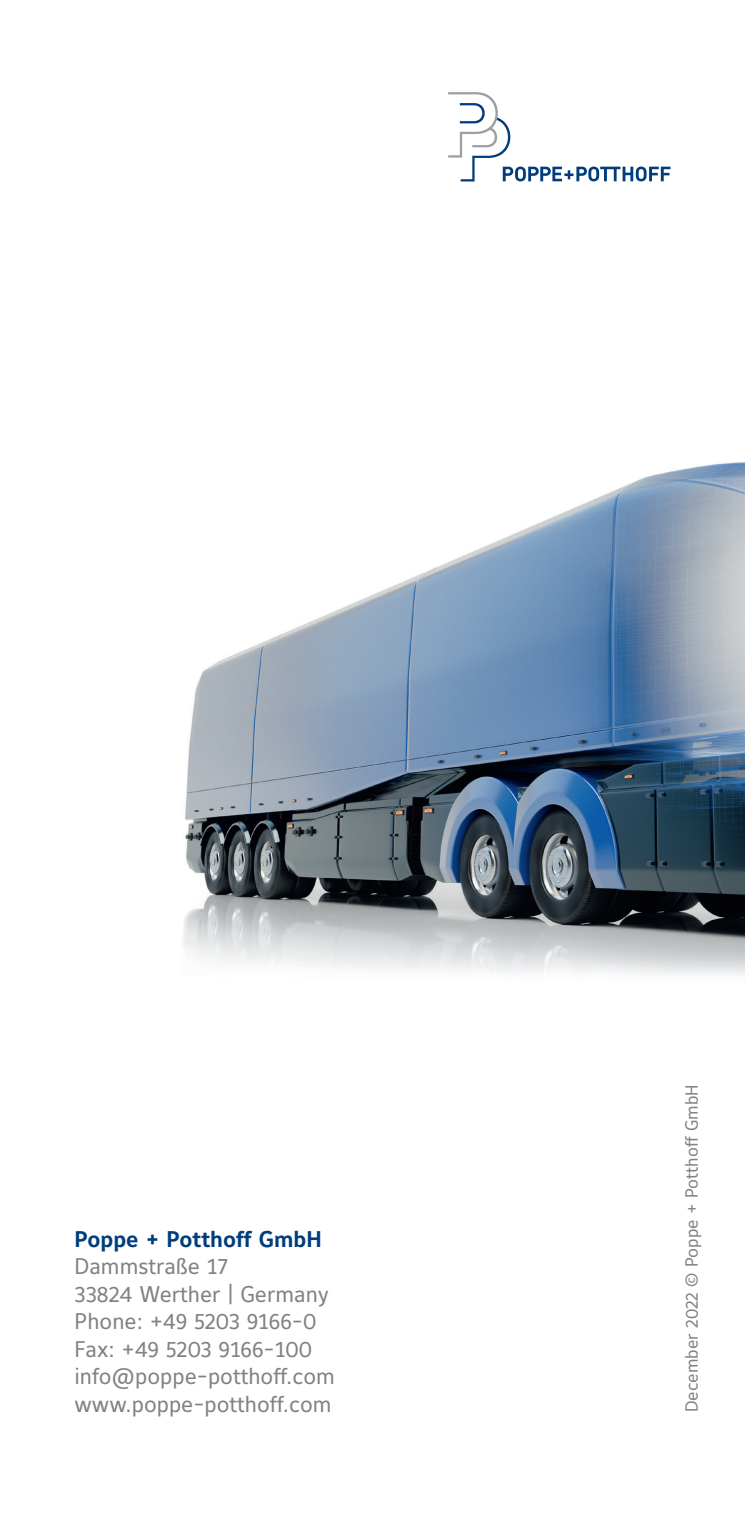
<style>
.page{position:relative;width:745px;height:1531px;background:#fff}
.page>*{position:absolute;margin:0;border:0;box-sizing:border-box;transform-origin:0 0}
.t1{font:22.5px/27.5px "Maurea Regular Lf";color:#808285}
.t2{font:22.5px "Maurea Bold Lf";color:#013d7d}
.t3{font:17.5px "Maurea Regular Lf";color:#808285}
</style>
<div class="page">
<svg style="left:448px;top:92px;width:222px;height:89px"></svg>
<img style="left:183px;top:462px;width:561px;height:513px">
<p class="t2" style="left:74px;top:1226px;width:248px">Poppe + Potthoff GmbH</p>
<p class="t1" style="left:74px;top:1253px;width:262px">Dammstraße 17<br>33824 Werther | Germany<br>Phone: +49 5203 9166-0<br>Fax: +49 5203 9166-100 info@poppe-potthoff.com www.poppe-potthoff.com</p>
<p class="t3" style="left:681px;top:1412px;width:329px;rotate:-90deg">December 2022 © Poppe + Potthoff GmbH</p>
</div>
